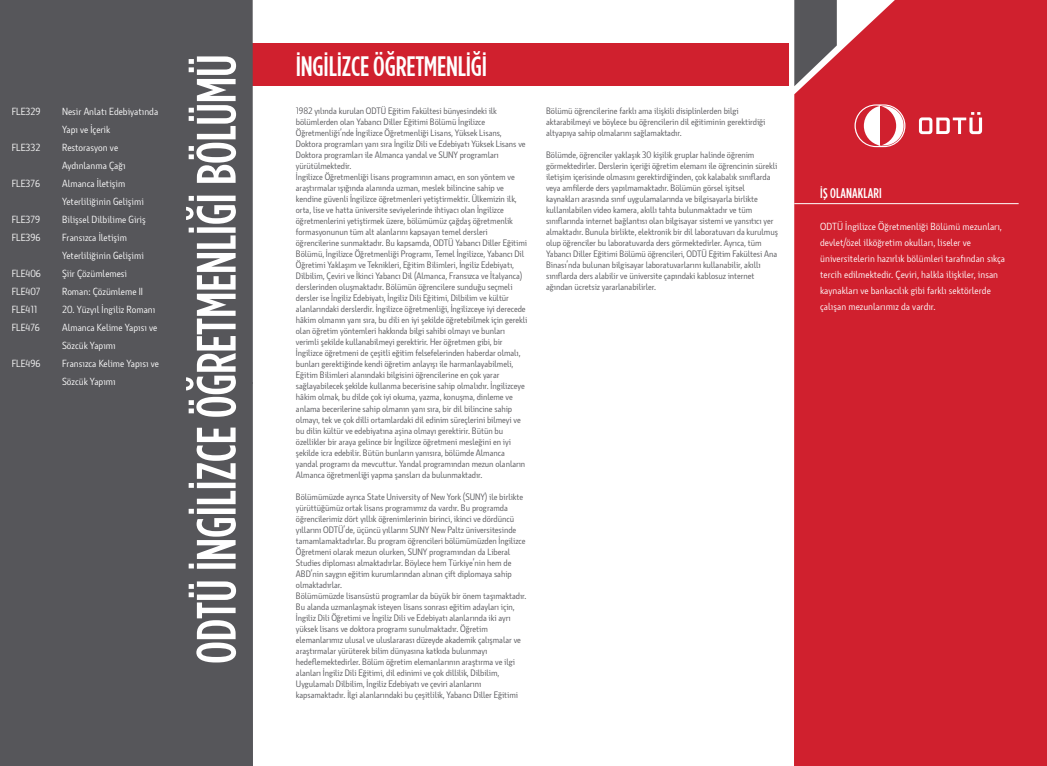
<style>
.page{position:relative;width:1047px;height:766px;background:#fff}
.page>*{position:absolute;margin:0;border:0;box-sizing:border-box;transform-origin:0 0}
.t1{font:500 55.3px "Gotham Condensed TRUN";letter-spacing:-.01em;color:#fff}
.t2{font:500 28px "Gotham Condensed TRUN";letter-spacing:-.01em;color:#fff}
.t3{font:500 14px "Gotham Condensed TRUN";letter-spacing:.01em;color:#fff}
.t4{font:10px/18px "Botanika Lite";color:#fff}
.t5{font:9px/11px "Botanika Lite";letter-spacing:-.01em;color:#56565a}
</style>
<div class="page">
<div style="left:794px;top:0;width:253px;height:765px;background:#d0202e"></div>
<div style="left:239px;top:44px;width:550px;height:42px;background:#d0202e"></div>
<svg style="left:794px;top:0;width:43px;height:86px;background:#785e63"></svg>
<svg style="left:855px;top:104px;width:50px;height:43px"></svg>
<svg style="left:856px;top:105px;width:48px;height:41px"></svg>
<svg style="left:919px;top:112px;width:63px;height:22px"></svg>
<hr style="left:794px;top:203px;width:225px;height:1px;background:#fff">
<div style="left:0;top:0;width:253px;height:765px;background:#56565a"></div>
<div style="left:0;top:110px;width:12px;height:12px;background:#56565a"></div>
<p class="t4" style="left:12px;top:102px;width:30px">FLE329</p>
<p class="t4" style="left:62px;top:102px;width:98px">Nesir Anlatı Edebiyatında<br>Yapı ve İçerik</p>
<p class="t4" style="left:12px;top:138px;width:30px">FLE332</p>
<p class="t4" style="left:62px;top:138px;width:65px">Restorasyon ve<br>Aydınlanma Çağı</p>
<p class="t4" style="left:12px;top:174px;width:30px">FLE376</p>
<p class="t4" style="left:62px;top:174px;width:83px">Almanca İletişim<br>Yeterliliğinin Gelişimi</p>
<p class="t4" style="left:12px;top:210px;width:30px">FLE379</p>
<p class="t4" style="left:62px;top:210px;width:85px">Bilişsel Dilbilime Giriş</p>
<p class="t4" style="left:12px;top:228px;width:30px">FLE396</p>
<p class="t4" style="left:62px;top:228px;width:83px">Fransızca İletişim<br>Yeterliliğinin Gelişimi</p>
<p class="t4" style="left:12px;top:264px;width:31px">FLE406</p>
<p class="t4" style="left:62px;top:264px;width:67px">Şiir Çözümlemesi</p>
<p class="t4" style="left:12px;top:282px;width:30px">FLE407</p>
<p class="t4" style="left:62px;top:282px;width:82px">Roman: Çözümleme II</p>
<p class="t4" style="left:12px;top:300px;width:27px">FLE411</p>
<p class="t4" style="left:62px;top:300px;width:95px">20. Yüzyıl İngiliz Romanı</p>
<p class="t4" style="left:12px;top:318px;width:30px">FLE476</p>
<p class="t4" style="left:62px;top:318px;width:97px">Almanca Kelime Yapısı ve<br>Sözcük Yapımı</p>
<p class="t4" style="left:12px;top:354px;width:30px">FLE496</p>
<p class="t4" style="left:62px;top:354px;width:98px">Fransızca Kelime Yapısı ve<br>Sözcük Yapımı</p>
<h1 class="t1" style="left:186px;top:663px;width:611px;rotate:-90deg">ODTÜ İNGİLİZCE ÖĞRETMENLİĞİ BÖLÜMÜ</h1>
<h2 class="t2" style="left:296px;top:51px;width:193px">İNGİLİZCE ÖĞRETMENLİĞİ</h2>
<p class="t5" style="left:296px;top:106px;width:233px">1982 yılında kurulan ODTÜ Eğitim Fakültesi bünyesindeki ilk bölümlerden olan Yabancı Diller Eğitimi Bölümü İngilizce Öğretmenliği’nde İngilizce Öğretmenliği Lisans, Yüksek Lisans, Doktora programları yanı sıra İngiliz Dili ve Edebiyatı Yüksek Lisans ve Doktora programları ile Almanca yandal ve SUNY programları yürütülmektedir.<br>İngilizce Öğretmenliği lisans programının amacı, en son yöntem ve araştırmalar ışığında alanında uzman, meslek bilincine sahip ve kendine güvenli İngilizce öğretmenleri yetiştirmektir. Ülkemizin ilk, orta, lise ve hatta üniversite seviyelerinde ihtiyacı olan İngilizce öğretmenlerini yetiştirmek üzere, bölümümüz çağdaş öğretmenlik formasyonunun tüm alt alanlarını kapsayan temel dersleri öğrencilerine sunmaktadır. Bu kapsamda, ODTÜ Yabancı Diller Eğitimi Bölümü, İngilizce Öğretmenliği Programı, Temel İngilizce, Yabancı Dil Öğretimi Yaklaşım ve Teknikleri, Eğitim Bilimleri, İngiliz Edebiyatı, Dilbilim, Çeviri ve İkinci Yabancı Dil (Almanca, Fransızca ve İtalyanca) derslerinden oluşmaktadır. Bölümün öğrencilere sunduğu seçmeli dersler ise İngiliz Edebiyatı, İngiliz Dili Eğitimi, Dilbilim ve kültür alanlarındaki derslerdir. İngilizce öğretmenliği, İngilizceye iyi derecede hâkim olmanın yanı sıra, bu dili en iyi şekilde öğretebilmek için gerekli olan öğretim yöntemleri hakkında bilgi sahibi olmayı ve bunları verimli şekilde kullanabilmeyi gerektirir. Her öğretmen gibi, bir İngilizce öğretmeni de çeşitli eğitim felsefelerinden haberdar olmalı, bunları gerektiğinde kendi öğretim anlayışı ile harmanlayabilmeli, Eğitim Bilimleri alanındaki bilgisini öğrencilerine en çok yarar sağlayabilecek şekilde kullanma becerisine sahip olmalıdır. İngilizceye hâkim olmak, bu dilde çok iyi okuma, yazma, konuşma, dinleme ve anlama becerilerine sahip olmanın yanı sıra, bir dil bilincine sahip olmayı, tek ve çok dilli ortamlardaki dil edinim süreçlerini bilmeyi ve bu dilin kültür ve edebiyatına aşina olmayı gerektirir. Bütün bu özellikler bir araya gelince bir İngilizce öğretmeni mesleğini en iyi şekilde icra edebilir. Bütün bunların yanısıra, bölümde Almanca yandal programı da mevcuttur. Yandal programından mezun olanların Almanca öğretmenliği yapma şansları da bulunmaktadır.</p>
<p class="t5" style="left:296px;top:491px;width:232px">Bölümümüzde ayrıca State University of New York (SUNY) ile birlikte yürüttüğümüz ortak lisans programımız da vardır. Bu programda öğrencilerimiz dört yıllık öğrenimlerinin birinci, ikinci ve dördüncü yıllarını ODTÜ’de, üçüncü yıllarını SUNY New Paltz üniversitesinde tamamlamaktadırlar. Bu program öğrencileri bölümümüzden İngilizce Öğretmeni olarak mezun olurken, SUNY programından da Liberal Studies diploması almaktadırlar. Böylece hem Türkiye’nin hem de ABD’nin saygın eğitim kurumlarından alınan çift diplomaya sahip olmaktadırlar.<br>Bölümümüzde lisansüstü programlar da büyük bir önem taşımaktadır.<br>Bu alanda uzmanlaşmak isteyen lisans sonrası eğitim adayları için, İngiliz Dili Öğretimi ve İngiliz Dili ve Edebiyatı alanlarında iki ayrı yüksek lisans ve doktora programı sunulmaktadır. Öğretim elemanlarımız ulusal ve uluslararası düzeyde akademik çalışmalar ve araştırmalar yürüterek bilim dünyasına katkıda bulunmayı hedeflemektedirler. Bölüm öğretim elemanlarının araştırma ve ilgi alanları İngiliz Dili Eğitimi, dil edinimi ve çok dillilik, Dilbilim, Uygulamalı Dilbilim, İngiliz Edebiyatı ve çeviri alanlarını kapsamaktadır. İlgi alanlarındaki bu çeşitlilik, Yabancı Diller Eğitimi</p>
<p class="t5" style="left:546px;top:106px;width:221px">Bölümü öğrencilerine farklı ama ilişkili disiplinlerden bilgi aktarabilmeyi ve böylece bu öğrencilerin dil eğitiminin gerektirdiği altyapıya sahip olmalarını sağlamaktadır.</p>
<p class="t5" style="left:546px;top:150px;width:233px">Bölümde, öğrenciler yaklaşık 30 kişilik gruplar halinde öğrenim görmektedirler. Derslerin içeriği öğretim elemanı ile öğrencinin sürekli iletişim içerisinde olmasını gerektirdiğinden, çok kalabalık sınıflarda veya amfilerde ders yapılmamaktadır. Bölümün görsel işitsel kaynakları arasında sınıf uygulamalarında ve bilgisayarla birlikte kullanılabilen video kamera, akıllı tahta bulunmaktadır ve tüm sınıflarında internet bağlantısı olan bilgisayar sistemi ve yansıtıcı yer almaktadır. Bunula birlikte, elektronik bir dil laboratuvarı da kurulmuş olup öğrenciler bu laboratuvarda ders görmektedirler. Ayrıca, tüm Yabancı Diller Eğitimi Bölümü öğrencileri, ODTÜ Eğitim Fakültesi Ana Binası’nda bulunan bilgisayar laboratuvarlarını kullanabilir, akıllı sınıflarda ders alabilir ve üniversite çapındaki kablosuz internet ağından ücretsiz yararlanabilirler.</p>
<h3 class="t3" style="left:820px;top:185px;width:63px">İŞ OLANAKLARI</h3>
<p class="t4" style="left:820px;top:218px;width:186px;line-height:16px">ODTÜ İngilizce Öğretmenliği Bölümü mezunları, devlet/özel ilköğretim okulları, liseler ve üniversitelerin hazırlık bölümleri tarafından sıkça tercih edilmektedir. Çeviri, halkla ilişkiler, insan kaynakları ve bankacılık gibi farklı sektörlerde çalışan mezunlarımız da vardır.</p>
</div>
